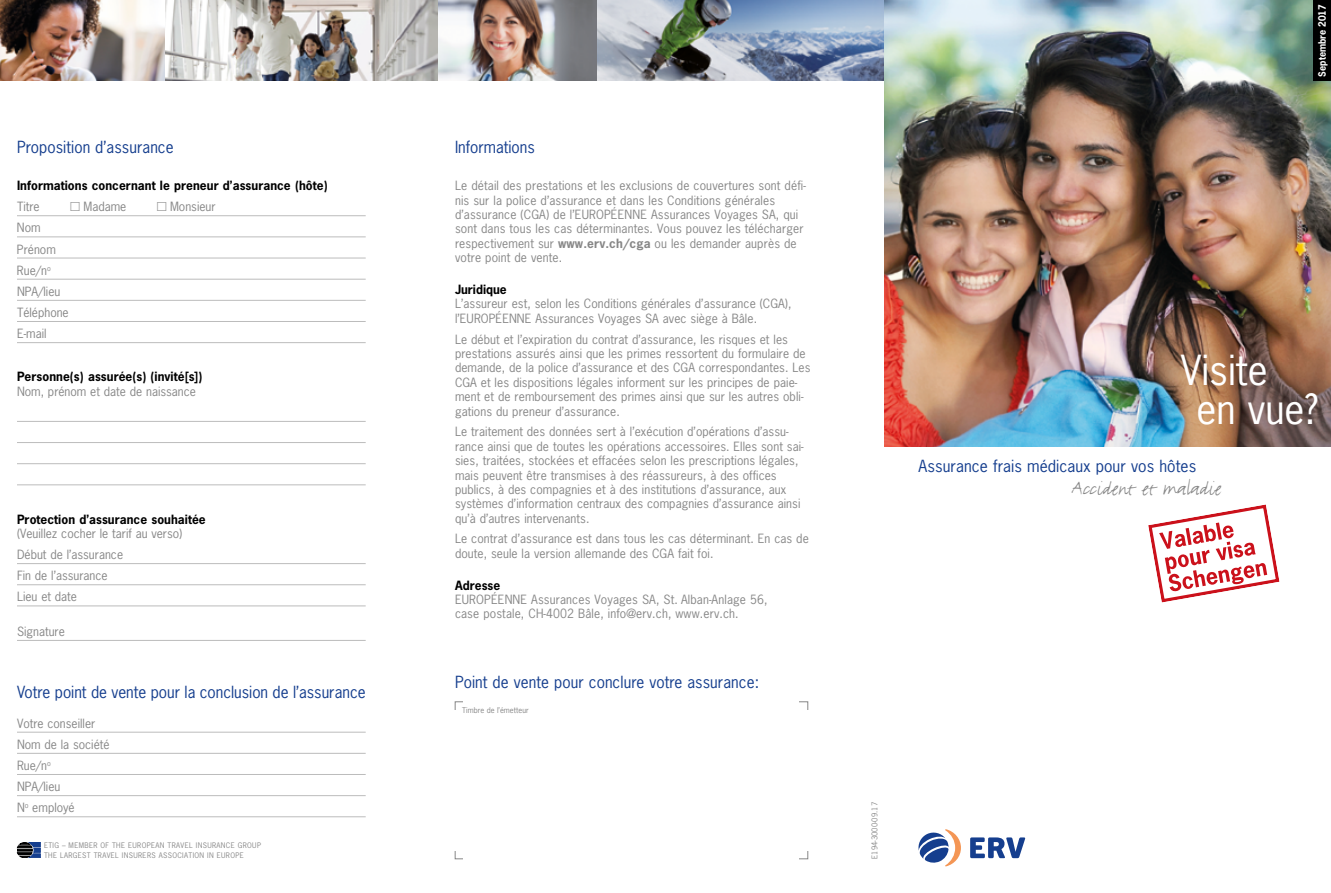
<style>
.page{position:relative;width:1331px;height:893px;background:#fff}
.page>*{position:absolute;margin:0;border:0;box-sizing:border-box;transform-origin:0 0}
.t1{font:39px/39px "News Gothic Std";color:#fff}
.t2{font:22.5px "FF Justlefthand";color:#878787}
.t3{font:15.75px "News Gothic Std";letter-spacing:.005em;color:#153e8e}
.t4{font:12px/14.4px "News Gothic Std";letter-spacing:.005em;color:#878787}
.t5{font:700 12px "News Gothic Std";letter-spacing:.005em;color:#000}
.t6{font:700 9.6px "News Gothic Std";color:#fff;scale:.95 1}
.t7{font:7.5px "News Gothic Std";letter-spacing:.005em;color:#878787}
.t8{font:7.2px/9.4px "News Gothic Std";letter-spacing:.05em;color:#878787}
.s1{font-family:"European Pi Three"}
.s2{font-weight:700}
</style>
<div class="page">
<img style="left:0;top:0;width:884px;height:81px">
<hr style="left:17px;top:215px;width:349px;height:1px;background:#bcbcbc">
<hr style="left:17px;top:237px;width:349px;height:1px;background:#bcbcbc">
<hr style="left:17px;top:258px;width:349px;height:1px;background:#bcbcbc">
<hr style="left:17px;top:279px;width:349px;height:1px;background:#bcbcbc">
<hr style="left:17px;top:300px;width:349px;height:1px;background:#bcbcbc">
<hr style="left:17px;top:321px;width:349px;height:1px;background:#bcbcbc">
<hr style="left:17px;top:342px;width:349px;height:1px;background:#bcbcbc">
<hr style="left:17px;top:421px;width:349px;height:1px;background:#bcbcbc">
<hr style="left:17px;top:442px;width:349px;height:1px;background:#bcbcbc">
<hr style="left:17px;top:463px;width:349px;height:1px;background:#bcbcbc">
<hr style="left:17px;top:485px;width:349px;height:1px;background:#bcbcbc">
<hr style="left:17px;top:563px;width:349px;height:1px;background:#bcbcbc">
<hr style="left:17px;top:584px;width:349px;height:1px;background:#bcbcbc">
<hr style="left:17px;top:606px;width:349px;height:1px;background:#bcbcbc">
<hr style="left:17px;top:640px;width:349px;height:1px;background:#bcbcbc">
<hr style="left:17px;top:732px;width:349px;height:1px;background:#bcbcbc">
<hr style="left:17px;top:753px;width:349px;height:1px;background:#bcbcbc">
<hr style="left:17px;top:774px;width:349px;height:1px;background:#bcbcbc">
<hr style="left:17px;top:795px;width:349px;height:1px;background:#bcbcbc">
<hr style="left:17px;top:816px;width:349px;height:1px;background:#bcbcbc">
<svg style="left:17px;top:842px;width:23px;height:16px"></svg>
<img style="left:884px;top:0;width:447px;height:446px">
<div style="left:1314px;top:0;width:17px;height:81px;background:#000"></div>
<svg style="left:1148px;top:504px;width:131px;height:98px"></svg>
<svg style="left:970px;top:837px;width:55px;height:21px"></svg>
<svg style="left:918px;top:829px;width:43px;height:37px"></svg>
<h3 class="t3" style="left:17px;top:137px;width:158px">Proposition d’assurance</h3>
<p class="t5" style="left:17px;top:178px;width:312px">Informations concernant le preneur d’assurance (hôte)</p>
<p class="t4" style="left:17px;top:199px;width:24px">Titre</p>
<p class="t4" style="left:70px;top:199px;width:58px"><span class="s1">m</span> Madame</p>
<p class="t4" style="left:157px;top:199px;width:60px"><span class="s1">m</span> Monsieur</p>
<p class="t4" style="left:17px;top:217px;width:53px;line-height:21.1px">Nom<br>Prénom<br>Rue/n<sup>o<br></sup>NPA/lieu<br>Téléphone<br>E-mail</p>
<p class="t5" style="left:17px;top:369px;width:187px">Personne(s) assurée(s) (invité[s])</p>
<p class="t4" style="left:17px;top:384px;width:181px">Nom, prénom et date de naissance</p>
<p class="t5" style="left:17px;top:511px;width:190px">Protection d’assurance souhaitée</p>
<p class="t4" style="left:17px;top:523px;width:167px;line-height:21.1px">(Veuillez cocher le tarif au verso)<br>Début de l’assurance<br>Fin de l’assurance<br>Lieu et date</p>
<p class="t4" style="left:17px;top:624px;width:49px">Signature</p>
<h3 class="t3" style="left:17px;top:682px;width:350px">Votre point de vente pour la conclusion de l’assurance</h3>
<p class="t4" style="left:17px;top:712px;width:94px;line-height:21.1px">Votre conseiller<br>Nom de la société<br>Rue/n<sup>o<br></sup>NPA/lieu<br>N<sup>o</sup> employé</p>
<p class="t8" style="left:44px;top:841px;width:219px">ETIG – MEMBER OF THE EUROPEAN TRAVEL INSURANCE GROUP<br>THE LARGEST TRAVEL INSURERS ASSOCIATION IN EUROPE</p>
<h3 class="t3" style="left:455px;top:137px;width:81px">Informations</h3>
<p class="t4" style="left:455px;top:178px;width:352px">Le détail des prestations et les exclusions de couvertures sont défi&shy;nis sur la police d’assurance et dans les Conditions générales d’assurance (CGA) de l’EUROPÉENNE Assurances Voyages SA, qui sont dans tous les cas déterminantes. Vous pouvez les télécharger respectivement sur <span class="s2">www.erv.ch/cga</span> ou les demander auprès de votre point de vente.</p>
<p class="t5" style="left:455px;top:281px;width:53px">Juridique</p>
<p class="t4" style="left:455px;top:296px;width:338px">L’assureur est, selon les Conditions générales d’assurance (CGA), l’EUROPÉENNE Assurances Voyages SA avec siège à Bâle.</p>
<p class="t4" style="left:455px;top:332px;width:357px">Le début et l’expiration du contrat d’assurance, les risques et les prestations assurés ainsi que les primes ressortent du formulaire de demande, de la police d’assurance et des CGA correspondantes. Les CGA et les dispositions légales informent sur les principes de paie&shy;ment et de remboursement des primes ainsi que sur les autres obli&shy;gations du preneur d’assurance.</p>
<p class="t4" style="left:455px;top:424px;width:350px">Le traitement des données sert à l’exécution d’opérations d’assu&shy;rance ainsi que de toutes les opérations accessoires. Elles sont sai&shy;sies, traitées, stockées et effacées selon les prescriptions légales, mais peuvent être transmises à des réassureurs, à des offices publics, à des compagnies et à des institutions d’assurance, aux systèmes d’information centraux des compagnies d’assurance ainsi qu’à d’autres intervenants.</p>
<p class="t4" style="left:455px;top:532px;width:355px">Le contrat d’assurance est dans tous les cas déterminant. En cas de doute, seule la version allemande des CGA fait foi.</p>
<p class="t5" style="left:455px;top:577px;width:47px">Adresse</p>
<p class="t4" style="left:455px;top:592px;width:314px">EUROPÉENNE Assurances Voyages SA, St. Alban-Anlage 56, case postale, CH-4002 Bâle, info@erv.ch, www.erv.ch.</p>
<h3 class="t3" style="left:455px;top:672px;width:306px">Point de vente pour conclure votre assurance:</h3>
<p class="t7" style="left:462px;top:706px;width:68px">Timbre de l’émetteur</p>
<p class="t6" style="left:1316px;top:77px;width:77px;rotate:-90deg">Septembre 2017</p>
<h1 class="t1" style="left:1196px;top:351px;width:123px;text-indent:-16px">Visite<br>en vue?</h1>
<h3 class="t3" style="left:918px;top:455px;width:279px">Assurance frais médicaux pour vos hôtes</h3>
<h2 class="t2" style="left:1071px;top:474px;width:151px">Accident et maladie</h2>
<p class="t7" style="left:870px;top:859px;width:58px;rotate:-90deg">E194-3000-09.17</p>
</div>
